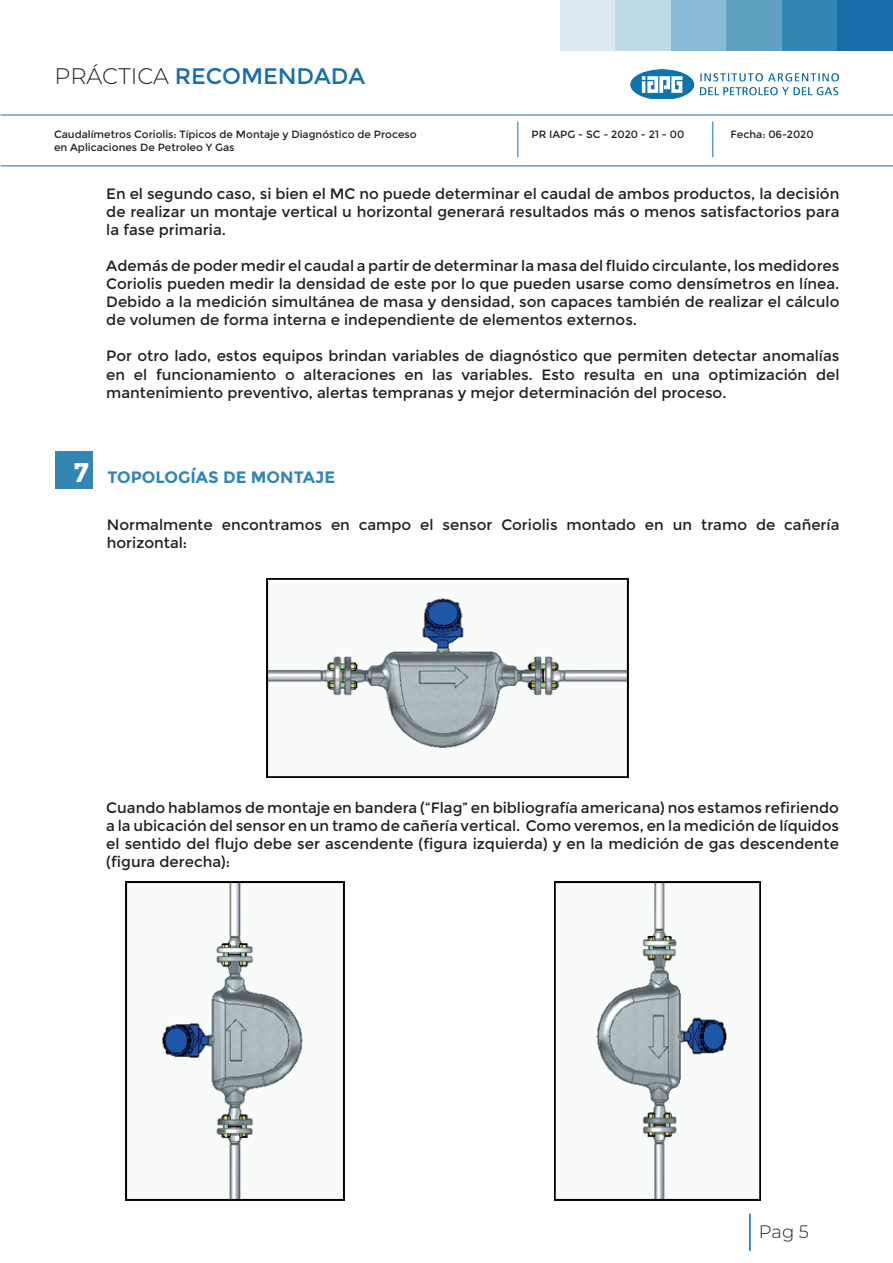
<style>
.page{position:relative;width:893px;height:1263px;background:#fff}
.page>*{position:absolute;margin:0;border:0;box-sizing:border-box;transform-origin:0 0}
.t1{font:22.5px "Montserrat";color:#176ea9}
.t2{font:300 18px "Montserrat";color:#231f20}
.t3{font:700 16.5px "Montserrat";color:#3386b3}
.t4{font:15px/18px "Montserrat";color:#231f20;text-align:justify}
.t5{font:10.5px "Montserrat";color:#231f20}
.s1{font-weight:300;color:#231f20}
.s2{font-size:27px;color:#fff}
</style>
<div class="page">
<div style="left:560px;top:0;width:56px;height:50px;background:#dce9f0"></div>
<div style="left:616px;top:0;width:55px;height:50px;background:#bedae6"></div>
<div style="left:671px;top:0;width:56px;height:50px;background:#88bcd6"></div>
<div style="left:727px;top:0;width:55px;height:50px;background:#60a0c2"></div>
<div style="left:782px;top:0;width:55px;height:50px;background:#3186b4"></div>
<div style="left:837px;top:0;width:56px;height:50px;background:#176da8"></div>
<hr style="left:749px;top:1213px;width:2px;height:38px;background:#0067a5">
<hr style="left:1px;top:115px;width:892px;height:1px;background:#176ea9">
<hr style="left:1px;top:166px;width:892px;height:1px;background:#176ea9">
<hr style="left:518px;top:122px;width:1px;height:35px;background:#176ea9">
<hr style="left:713px;top:122px;width:1px;height:35px;background:#176ea9">
<img style="left:630px;top:70px;width:209px;height:29px">
<div style="left:55px;top:451px;width:38px;height:38px;background:#3186b4"></div>
<img style="left:266px;top:578px;width:363px;height:200px">
<img style="left:125px;top:881px;width:220px;height:320px">
<img style="left:554px;top:881px;width:207px;height:320px">
<h1 class="t1" style="left:55px;top:63px;width:312px"><span class="s1">PRÁCTICA</span> RECOMENDADA</h1>
<p class="t5" style="left:54px;top:128px;width:364px">Caudalímetros Coriolis: Típicos de Montaje y Diagnóstico de Proceso</p>
<p class="t5" style="left:531px;top:128px;width:154px">PR IAPG - SC - 2020 - 21 - 00</p>
<p class="t5" style="left:730px;top:128px;width:85px">Fecha: 06-2020</p>
<p class="t5" style="left:54px;top:141px;width:182px">en Aplicaciones De Petroleo Y Gas</p>
<p class="t4" style="left:106px;top:185px;width:735px">En el segundo caso, si bien el MC no puede determinar el caudal de ambos productos, la decisión de realizar un montaje vertical u horizontal generará resultados más o menos satisfactorios para la fase primaria.</p>
<p class="t4" style="left:106px;top:257px;width:735px">Además de poder medir el caudal a partir de determinar la masa del fluido circulante, los medidores Coriolis pueden medir la densidad de este por lo que pueden usarse como densímetros en línea.<br>Debido a la medición simultánea de masa y densidad, son capaces también de realizar el cálculo de volumen de forma interna e independiente de elementos externos.</p>
<p class="t4" style="left:106px;top:347px;width:735px">Por otro lado, estos equipos brindan variables de diagnóstico que permiten detectar anomalías en el funcionamiento o alteraciones en las variables. Esto resulta en una optimización del mantenimiento preventivo, alertas tempranas y mejor determinación del proceso.</p>
<p class="t3" style="left:74px;top:467px;width:263px"><span class="s2">7</span> TOPOLOGÍAS DE MONTAJE</p>
<p class="t4" style="left:107px;top:516px;width:734px">Normalmente encontramos en campo el sensor Coriolis montado en un tramo de cañería horizontal:</p>
<p class="t4" style="left:106px;top:798px;width:734px">Cuando hablamos de montaje en bandera (“Flag” en bibliografía americana) nos estamos refiriendo a la ubicación del sensor en un tramo de cañería vertical. Como veremos, en la medición de líquidos el sentido del flujo debe ser ascendente (figura izquierda) y en la medición de gas descendente (figura derecha):</p>
<p class="t2" style="left:759px;top:1219px;width:52px">Pag 5</p>
</div>
